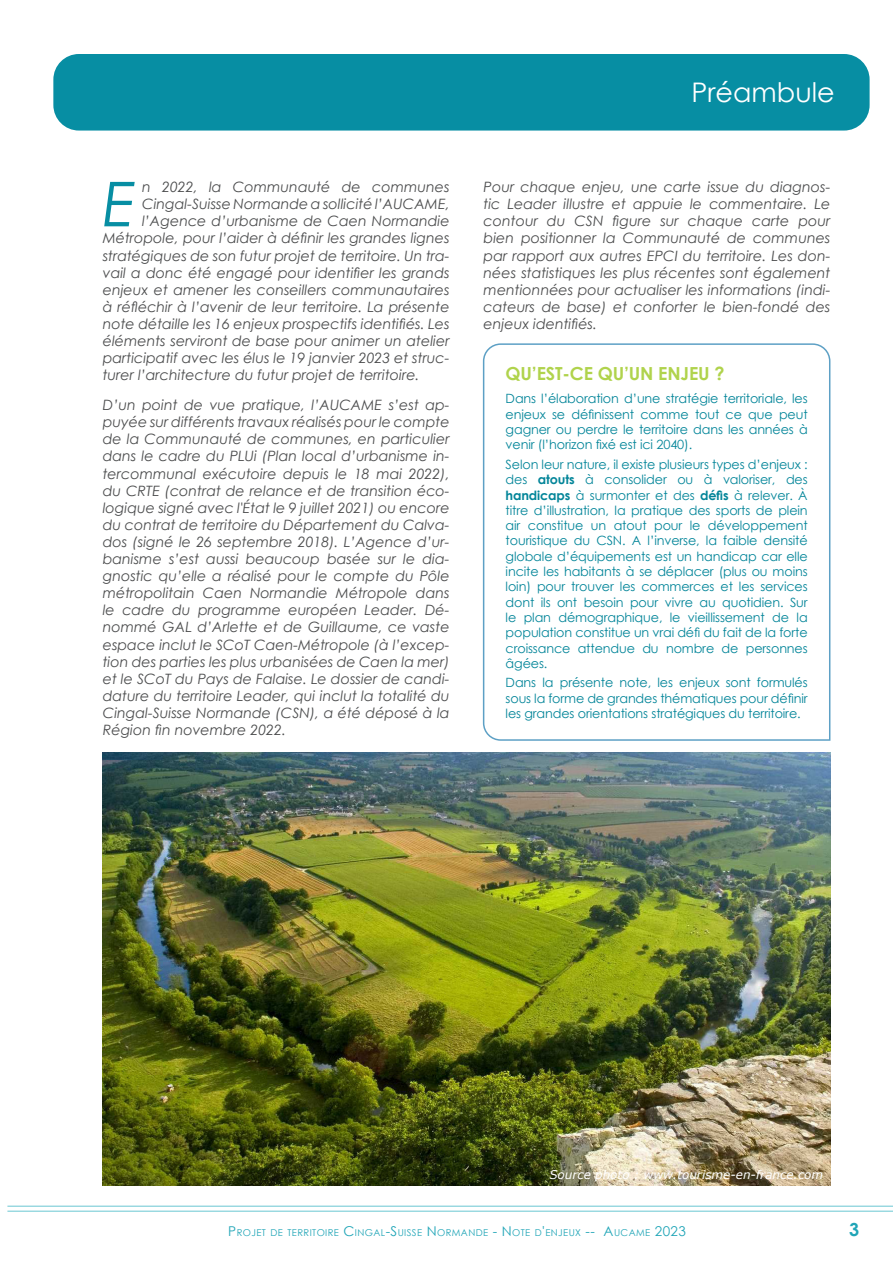
<style>
.page{position:relative;width:893px;height:1263px;background:#fff}
.page>*{position:absolute;margin:0;border:0;box-sizing:border-box;transform-origin:0 0}
.t1{font:italic 61.8px "Century Gothic";color:#078ea3}
.t2{font:27px "Century Gothic";color:#fff}
.t3{font:700 18px "Century Gothic";letter-spacing:-.01em;color:#b0d34c}
.t4{font:700 18px "Century Gothic";color:#20a5b7}
.t5{font:italic 14.25px/17.1px "Century Gothic";color:#4b4c4d;text-align:justify}
.t6{font:12.75px/15.3px "Century Gothic";letter-spacing:-.01em;color:#038599;text-align:justify}
.t7{font:italic 12px "Verdana";color:#fff}
.t8{font:9.45px "Century Gothic";letter-spacing:.045em;color:#20a5b7}
.s1{font-weight:700}
.s2{font-size:13.5px}
</style>
<div class="page">
<div style="left:53px;top:54px;width:817px;height:77px;background:#078ea3;border-radius:26px"></div>
<hr style="left:7px;top:1206px;width:886px;height:1px;background:#6ac7d2">
<hr style="left:7px;top:1211px;width:886px;height:1px;background:#6ac7d2">
<svg style="left:482px;top:343px;width:349px;height:398px"></svg>
<img style="left:103px;top:753px;width:727px;height:432px">
<h1 class="t1" style="left:103px;top:161px;width:35px">E</h1>
<p class="t5" style="left:142px;top:178px;width:309px">n 2022, la Communauté de communes</p>
<p class="t5" style="left:142px;top:195px;width:309px">Cingal-Suisse Normande a sollicité l’AUCAME,</p>
<p class="t5" style="left:142px;top:212px;width:309px">l’Agence d’urbanisme de Caen Normandie</p>
<p class="t5" style="left:103px;top:229px;width:348px">Métropole, pour l’aider à définir les grandes lignes</p>
<p class="t5" style="left:103px;top:247px;width:348px">stratégiques de son futur projet de territoire. Un tra-</p>
<p class="t5" style="left:103px;top:264px;width:348px">vail a donc été engagé pour identifier les grands</p>
<p class="t5" style="left:103px;top:281px;width:348px">enjeux et amener les conseillers communautaires</p>
<p class="t5" style="left:103px;top:298px;width:348px">à réfléchir à l’avenir de leur territoire. La présente</p>
<p class="t5" style="left:103px;top:315px;width:348px">note détaille les 16 enjeux prospectifs identifiés. Les</p>
<p class="t5" style="left:103px;top:332px;width:348px">éléments serviront de base pour animer un atelier</p>
<p class="t5" style="left:103px;top:349px;width:348px">participatif avec les élus le 19 janvier 2023 et struc-</p>
<p class="t5" style="left:103px;top:366px;width:318px">turer l’architecture du futur projet de territoire.</p>
<p class="t5" style="left:103px;top:396px;width:348px">D’un point de vue pratique, l’AUCAME s’est ap&shy;puyée sur différents travaux réalisés pour le compte de la Communauté de communes, en particulier dans le cadre du PLUi (Plan local d’urbanisme in&shy;tercommunal exécutoire depuis le 18 mai 2022), du CRTE (contrat de relance et de transition éco&shy;logique signé avec l'État le 9 juillet 2021) ou encore du contrat de territoire du Département du Calva&shy;dos (signé le 26 septembre 2018). L’Agence d’ur&shy;banisme s’est aussi beaucoup basée sur le dia&shy;gnostic qu’elle a réalisé pour le compte du Pôle métropolitain Caen Normandie Métropole dans le cadre du programme européen Leader. Dé&shy;nommé GAL d’Arlette et de Guillaume, ce vaste espace inclut le SCoT Caen-Métropole (à l’excep&shy;tion des parties les plus urbanisées de Caen la mer) et le SCoT du Pays de Falaise. Le dossier de candi&shy;dature du territoire Leader, qui inclut la totalité du Cingal-Suisse Normande (CSN), a été déposé à la Région fin novembre 2022.</p>
<h2 class="t2" style="left:691px;top:74px;width:145px">Préambule</h2>
<p class="t5" style="left:484px;top:178px;width:348px">Pour chaque enjeu, une carte issue du diagnos&shy;tic Leader illustre et appuie le commentaire. Le contour du CSN figure sur chaque carte pour bien positionner la Communauté de communes par rapport aux autres EPCI du territoire. Les don&shy;nées statistiques les plus récentes sont également mentionnées pour actualiser les informations (indi&shy;cateurs de base) et conforter le bien-fondé des enjeux identifiés.</p>
<p class="t3" style="left:506px;top:359px;width:220px">QU’EST-CE QU’UN ENJEU ?</p>
<p class="t6" style="left:506px;top:391px;width:304px">Dans l’élaboration d’une stratégie territoriale, les enjeux se définissent comme tout ce que peut gagner ou perdre le territoire dans les années à venir (l’horizon fixé est ici 2040).</p>
<p class="t6" style="left:506px;top:456px;width:304px">Selon leur nature, il existe plusieurs types d’enjeux : des <span class="s1">atouts</span> à consolider ou à valoriser, des <span class="s1">handicaps</span> à surmonter et des <span class="s1">défis</span> à relever. À titre d’illustration, la pratique des sports de plein air constitue un atout pour le développement touristique du CSN. A l’inverse, la faible densité globale d’équipements est un handicap car elle incite les habitants à se déplacer (plus ou moins loin) pour trouver les commerces et les services dont ils ont besoin pour vivre au quotidien. Sur le plan démographique, le vieillissement de la population constitue un vrai défi du fait de la forte croissance attendue du nombre de personnes âgées.</p>
<p class="t6" style="left:506px;top:675px;width:304px">Dans la présente note, les enjeux sont formulés sous la forme de grandes thématiques pour définir les grandes orientations stratégiques du territoire.</p>
<p class="t7" style="left:549px;top:1166px;width:275px">Source photo : www.tourisme-en-france.com</p>
<p class="t8" style="left:228px;top:1226px;width:459px"><span class="s2">P</span>ROJET DE TERRITOIRE <span class="s2">C</span>INGAL<span class="s2">-S</span>UISSE <span class="s2">N</span> ORMANDE <span class="s2">- N</span> OTE D<span class="s2">'</span>ENJEUX <span class="s2">-- A</span>UCAME <span class="s2">2023</span></p>
<p class="t4" style="left:849px;top:1216px;width:12px">3</p>
</div>
